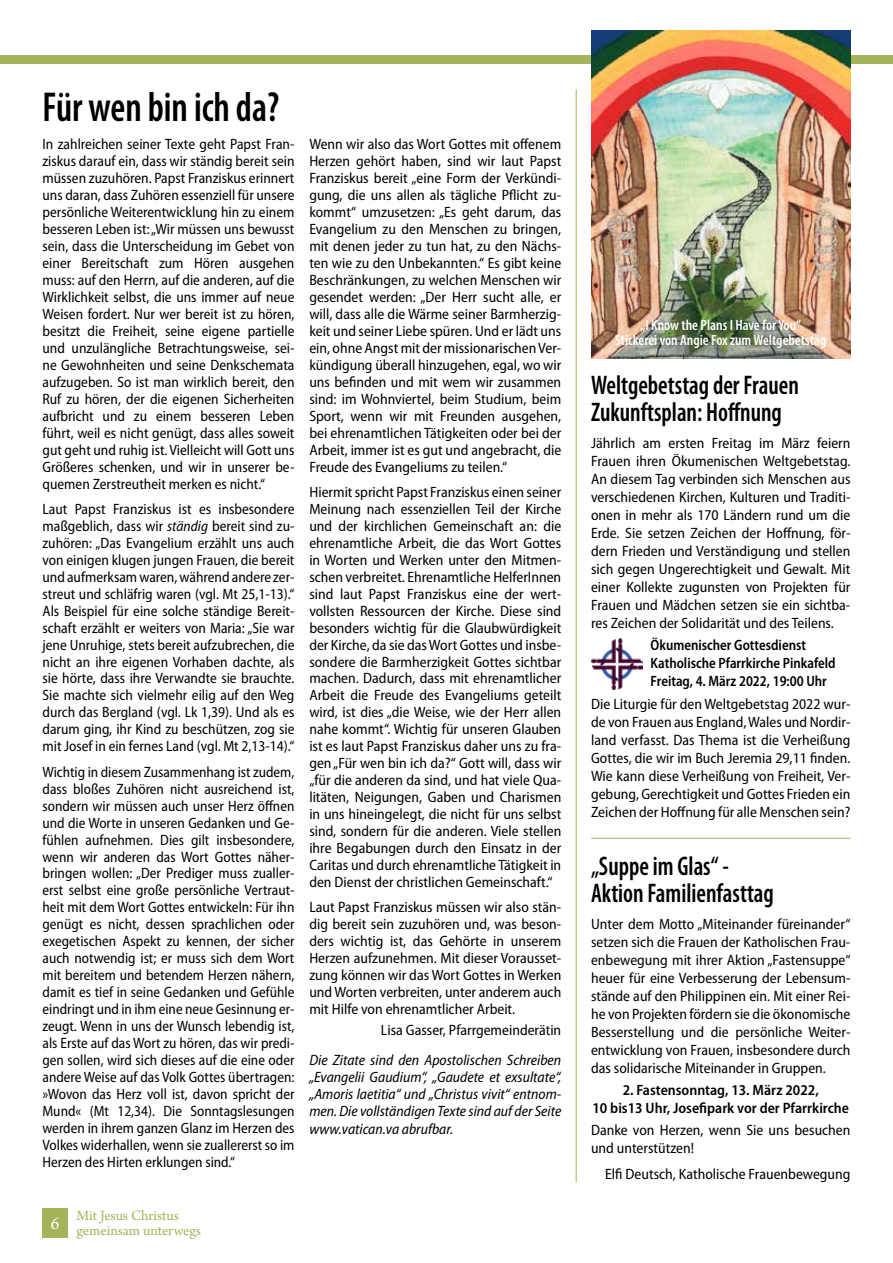
<style>
.page{position:relative;width:893px;height:1263px;background:#fff}
.page>*{position:absolute;margin:0;border:0;box-sizing:border-box;transform-origin:0 0}
.t1{font:600 condensed 42px "Myriad Pro";color:#000;scale:.9 1}
.t2{font:600 condensed 27px/27px "Myriad Pro";color:#000;scale:.9 1}
.t3{font:18px "Arno Pro";color:#fff}
.t4{font:semi-condensed 15px/17px "Myriad Pro";color:#000;text-align:justify}
.t5{font:italic semi-condensed 15px/17.2px "Myriad Pro";color:#000;text-align:justify}
.t6{font:600 semi-condensed 15px/18px "Myriad Pro";color:#000;scale:.93 1}
.t7{font:600 semi-condensed 15px/18px "Myriad Pro";color:#000;text-align:center}
.t8{font:600 condensed 15px/15px "Myriad Pro";color:#fff;text-align:center}
.t9{font:15px/15px "Arno Pro";letter-spacing:-.005em;color:#a7b35a}
.s1{font-style:italic}
</style>
<div class="page">
<div style="left:0;top:55px;width:893px;height:9px;background:#a7b35a"></div>
<div style="left:43px;top:1208px;width:25px;height:29px;background:#a7b35a"></div>
<img style="left:591px;top:30px;width:259px;height:329px">
<img style="left:591px;top:639px;width:51px;height:51px">
<hr style="left:576px;top:89px;width:1px;height:1093px;background:#a7b35a">
<hr style="left:591px;top:838px;width:259px;height:1px;background:#a7b35a">
<h1 class="t1" style="left:43px;top:81px;width:264px">Für wen bin ich da?</h1>
<p class="t4" style="left:43px;top:136px;width:253px">In zahlreichen seiner Texte geht Papst Fran&shy;ziskus darauf ein, dass wir ständig bereit sein müssen zuzuhören. Papst Franziskus erinnert uns daran, dass Zuhören essenziell für unsere persönliche Weiterentwicklung hin zu einem besseren Leben ist: „Wir müssen uns bewusst sein, dass die Unterscheidung im Gebet von einer Bereitschaft zum Hören ausgehen muss: auf den Herrn, auf die anderen, auf die Wirklichkeit selbst, die uns immer auf neue Weisen fordert. Nur wer bereit ist zu hören, besitzt die Freiheit, seine eigene partielle und unzulängliche Betrachtungsweise, sei&shy;ne Gewohnheiten und seine Denkschemata aufzugeben. So ist man wirklich bereit, den Ruf zu hören, der die eigenen Sicherheiten aufbricht und zu einem besseren Leben führt, weil es nicht genügt, dass alles soweit gut geht und ruhig ist. Vielleicht will Gott uns Größeres schenken, und wir in unserer be&shy;quemen Zerstreutheit merken es nicht.“</p>
<p class="t4" style="left:43px;top:500px;width:253px">Laut Papst Franziskus ist es insbesondere maßgeblich, dass wir <span class="s1">ständig</span> bereit sind zu&shy;zuhören: „Das Evangelium erzählt uns auch von einigen klugen jungen Frauen, die bereit und aufmerksam waren, während andere zer&shy;streut und schläfrig waren (vgl. Mt 25,1-13).“ Als Beispiel für eine solche ständige Bereit&shy;schaft erzählt er weiters von Maria: „Sie war jene Unruhige, stets bereit aufzubrechen, die nicht an ihre eigenen Vorhaben dachte, als sie hörte, dass ihre Verwandte sie brauchte.<br>Sie machte sich vielmehr eilig auf den Weg durch das Bergland (vgl. Lk 1,39). Und als es darum ging, ihr Kind zu beschützen, zog sie mit Josef in ein fernes Land (vgl. Mt 2,13-14).“</p>
<p class="t4" style="left:43px;top:763px;width:253px">Wichtig in diesem Zusammenhang ist zudem, dass bloßes Zuhören nicht ausreichend ist, sondern wir müssen auch unser Herz öffnen und die Worte in unseren Gedanken und Ge&shy;fühlen aufnehmen. Dies gilt insbesondere, wenn wir anderen das Wort Gottes näher&shy;bringen wollen: „Der Prediger muss zualler&shy;erst selbst eine große persönliche Vertraut&shy;heit mit dem Wort Gottes entwickeln: Für ihn genügt es nicht, dessen sprachlichen oder exegetischen Aspekt zu kennen, der sicher auch notwendig ist; er muss sich dem Wort mit bereitem und betendem Herzen nähern, damit es tief in seine Gedanken und Gefühle eindringt und in ihm eine neue Gesinnung er&shy;zeugt. Wenn in uns der Wunsch lebendig ist, als Erste auf das Wort zu hören, das wir predi&shy;gen sollen, wird sich dieses auf die eine oder andere Weise auf das Volk Gottes übertragen: »Wovon das Herz voll ist, davon spricht der Mund« (Mt 12,34). Die Sonntagslesungen werden in ihrem ganzen Glanz im Herzen des Volkes widerhallen, wenn sie zuallererst so im Herzen des Hirten erklungen sind.“</p>
<p class="t4" style="left:309px;top:136px;width:253px">Wenn wir also das Wort Gottes mit offenem Herzen gehört haben, sind wir laut Papst Franziskus bereit „eine Form der Verkündi&shy;gung, die uns allen als tägliche Pflicht zu&shy;kommt“ umzusetzen: „Es geht darum, das Evangelium zu den Menschen zu bringen, mit denen jeder zu tun hat, zu den Nächs&shy;ten wie zu den Unbekannten.“ Es gibt keine Beschränkungen, zu welchen Menschen wir gesendet werden: „Der Herr sucht alle, er will, dass alle die Wärme seiner Barmherzig&shy;keit und seiner Liebe spüren. Und er lädt uns ein, ohne Angst mit der missionarischen Ver&shy;kündigung überall hinzugehen, egal, wo wir uns befinden und mit wem wir zusammen sind: im Wohnviertel, beim Studium, beim Sport, wenn wir mit Freunden ausgehen, bei ehrenamtlichen Tätigkeiten oder bei der Arbeit, immer ist es gut und angebracht, die Freude des Evangeliums zu teilen.“</p>
<p class="t4" style="left:309px;top:483px;width:253px">Hiermit spricht Papst Franziskus einen seiner Meinung nach essenziellen Teil der Kirche und der kirchlichen Gemeinschaft an: die ehrenamtliche Arbeit, die das Wort Gottes in Worten und Werken unter den Mitmen&shy;schen verbreitet. Ehrenamtliche HelferInnen sind laut Papst Franziskus eine der wert&shy;vollsten Ressourcen der Kirche. Diese sind besonders wichtig für die Glaubwürdigkeit der Kirche, da sie das Wort Gottes und insbe&shy;sondere die Barmherzigkeit Gottes sichtbar machen. Dadurch, dass mit ehrenamtlicher Arbeit die Freude des Evangeliums geteilt wird, ist dies „die Weise, wie der Herr allen nahe kommt“. Wichtig für unseren Glauben ist es laut Papst Franziskus daher uns zu fra&shy;gen „Für wen bin ich da?“ Gott will, dass wir „für die anderen da sind, und hat viele Qua&shy;litäten, Neigungen, Gaben und Charismen in uns hineingelegt, die nicht für uns selbst sind, sondern für die anderen. Viele stellen ihre Begabungen durch den Einsatz in der Caritas und durch ehrenamtliche Tätigkeit in den Dienst der christlichen Gemeinschaft.“</p>
<p class="t4" style="left:309px;top:899px;width:253px">Laut Papst Franziskus müssen wir also stän&shy;dig bereit sein zuzuhören und, was beson&shy;ders wichtig ist, das Gehörte in unserem Herzen aufzunehmen. Mit dieser Vorausset&shy;zung können wir das Wort Gottes in Werken und Worten verbreiten, unter anderem auch mit Hilfe von ehrenamtlicher Arbeit.</p>
<p class="t4" style="left:381px;top:1021px;width:182px">Lisa Gasser, Pfarrgemeinderätin</p>
<p class="t5" style="left:309px;top:1051px;width:253px">Die Zitate sind den Apostolischen Schreiben „Evangelii Gaudium“, „Gaudete et exsultate“, „Amoris laetitia“ und „Christus vivit“ entnom&shy;men. Die vollständigen Texte sind auf der Seite www.vatican.va abrufbar.</p>
<p class="t3" style="left:51px;top:1213px;width:10px">6</p>
<p class="t9" style="left:77px;top:1209px;width:126px">Mit Jesus Christus gemeinsam unterwegs</p>
<p class="t8" style="left:615px;top:317px;width:213px">„I Know the Plans I Have for You“<br>Stickerei von Angie Fox zum Weltgebetstag</p>
<h2 class="t2" style="left:591px;top:372px;width:232px">Weltgebetstag der Frauen<br>Zukunftsplan: Hoffnung</h2>
<p class="t4" style="left:591px;top:434px;width:261px;line-height:18px">Jährlich am ersten Freitag im März feiern Frauen ihren Ökumenischen Weltgebetstag.<br>An diesem Tag verbinden sich Menschen aus verschiedenen Kirchen, Kulturen und Traditi&shy;onen in mehr als 170 Ländern rund um die Erde. Sie setzen Zeichen der Hoffnung, för&shy;dern Frieden und Verständigung und stellen sich gegen Ungerechtigkeit und Gewalt. Mit einer Kollekte zugunsten von Projekten für Frauen und Mädchen setzen sie ein sichtba&shy;res Zeichen der Solidarität und des Teilens.</p>
<p class="t6" style="left:651px;top:636px;width:201px">Ökumenischer Gottesdienst<br>Katholische Pfarrkirche Pinkafeld<br>Freitag, 4. März 2022, 19:00 Uhr</p>
<p class="t4" style="left:591px;top:694px;width:261px;line-height:18px">Die Liturgie für den Weltgebetstag 2022 wur&shy;de von Frauen aus England, Wales und Nordir&shy;land verfasst. Das Thema ist die Verheißung Gottes, die wir im Buch Jeremia 29,11 finden.<br>Wie kann diese Verheißung von Freiheit, Ver&shy;gebung, Gerechtigkeit und Gottes Frieden ein Zeichen der Hoffnung für alle Menschen sein?</p>
<h2 class="t2" style="left:591px;top:852px;width:205px">„Suppe im Glas“ -<br>Aktion Familienfasttag</h2>
<p class="t4" style="left:591px;top:914px;width:261px;line-height:18px">Unter dem Motto „Miteinander füreinander“ setzen sich die Frauen der Katholischen Frau&shy;enbewegung mit ihrer Aktion „Fastensuppe“ heuer für eine Verbesserung der Lebensum&shy;stände auf den Philippinen ein. Mit einer Rei&shy;he von Projekten fördern sie die ökonomische Besserstellung und die persönliche Weiter&shy;entwicklung von Frauen, insbesondere durch das solidarische Miteinander in Gruppen.</p>
<p class="t7" style="left:592px;top:1080px;width:258px">2. Fastensonntag, 13. März 2022,<br>10 bis13 Uhr, Josefipark vor der Pfarrkirche</p>
<p class="t4" style="left:591px;top:1121px;width:261px;line-height:18px">Danke von Herzen, wenn Sie uns besuchen und unterstützen!</p>
<p class="t4" style="left:605px;top:1165px;width:247px">Elfi Deutsch, Katholische Frauenbewegung</p>
</div>
